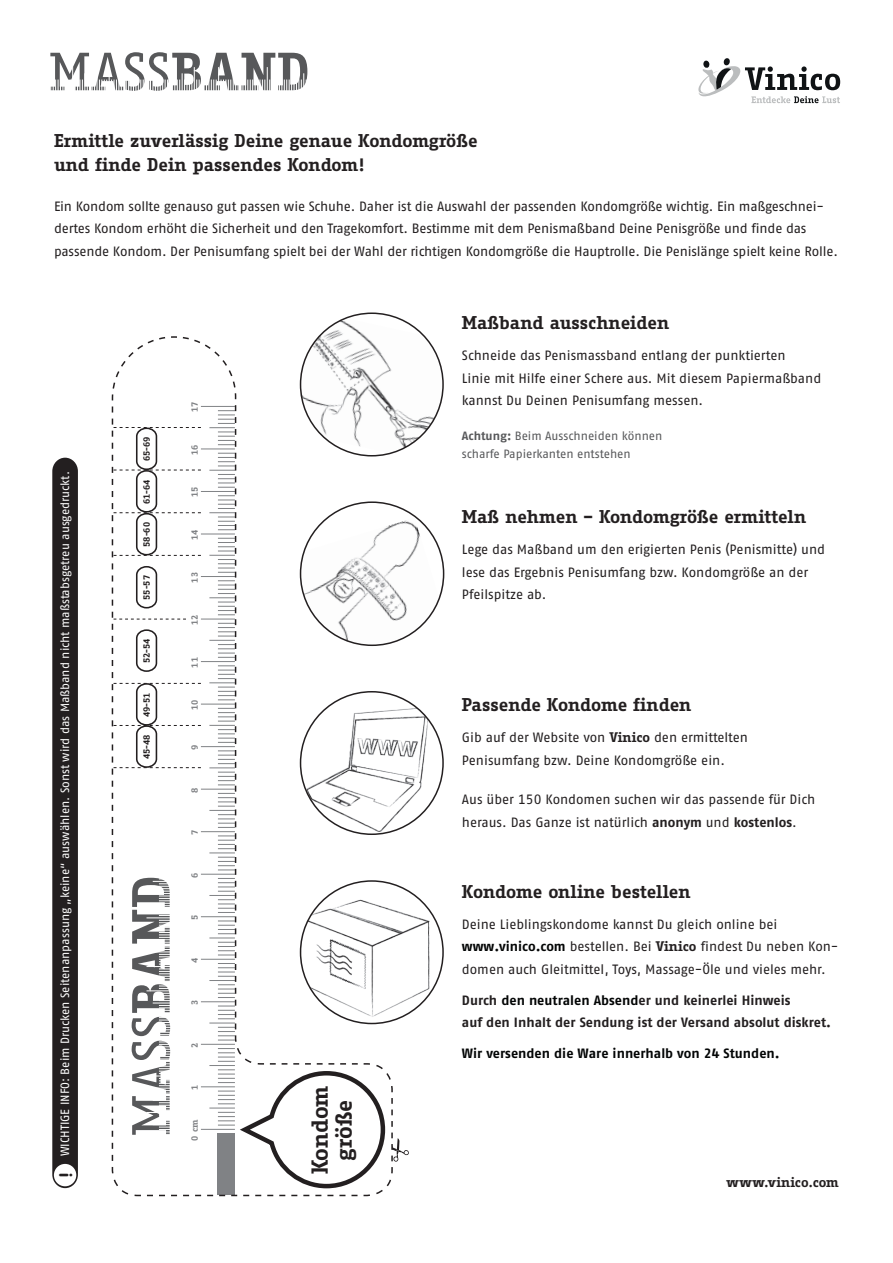
<style>
.page{position:relative;width:893px;height:1263px;background:#fff}
.page>*{position:absolute;margin:0;border:0;box-sizing:border-box;transform-origin:0 0}
.t1{font:52.05px "Fago Office Serif";letter-spacing:-.015em;color:#57585a}
.t2{font:700 22.5px "Fago Office Serif";letter-spacing:-.01em;color:#231f20}
.t3{font:700 18px/24px "Fago Office Serif";letter-spacing:-.01em;color:#231f20}
.t4{font:700 17.85px "VAG Rounded LT";color:#231f20}
.t5{font:13.5px/22.5px "Fago No Tf";letter-spacing:-.01em;color:#231f20}
.t6{font:700 13.5px/22.5px "Fago No Tf";color:#231f20}
.t7{font:700 13.5px "Fago No Tf";color:#030505}
.t8{font:700 13.5px "Fago Office Serif";color:#231f20}
.t9{font:12px "Fago No Tf";color:#fff}
.t10{font:12px/18px "Fago No Tf";letter-spacing:-.005em;color:#57585a}
.t11{font:700 9px "Fago Office Serif";color:#231f20}
.t12{font:700 9px "Fago Office Serif";color:#808285}
.s1{font-weight:700}
.s2{font-family:"Fago Office Serif";font-weight:700}
.s3{font-weight:700;color:#030505}
.s4{color:#030505}
</style>
<div class="page">
<img style="left:409px;top:701px;width:20px;height:124px">
<img style="left:409px;top:897px;width:20px;height:117px">
<img style="left:409px;top:518px;width:30px;height:118px">
<img style="left:319px;top:318px;width:124px;height:128px">
<svg style="left:52px;top:458px;width:26px;height:730px;background:#292627"></svg>
<div style="left:54px;top:1164px;width:22px;height:22px;background:#fff;border-radius:50%"></div>
<svg style="left:698px;top:58px;width:142px;height:45px"></svg>
<svg style="left:111px;top:335px;width:283px;height:862px"></svg>
<svg style="left:112px;top:402px;width:297px;height:794px"></svg>
<p class="t1" style="left:49px;top:44px;width:263px">MASS<span class="s1">BAND</span></p>
<p class="t3" style="left:54px;top:129px;width:425px">Ermittle zuverlässig Deine genaue Kondomgröße und finde Dein passendes Kondom!</p>
<p class="t5" style="left:54px;top:195px;width:785px">Ein Kondom sollte genauso gut passen wie Schuhe. Daher ist die Auswahl der passenden Kondomgröße wichtig. Ein maßgeschnei&shy;dertes Kondom erhöht die Sicherheit und den Tragekomfort. Bestimme mit dem Penismaßband Deine Penisgröße und finde das passende Kondom. Der Penisumfang spielt bei der Wahl der richtigen Kondomgröße die Hauptrolle. Die Penislänge spielt keine Rolle.</p>
<p class="t9" style="left:58px;top:1156px;width:687px;rotate:-90deg">WICHTIGE INFO: Beim Drucken Seitenanpassung „keine“ auswählen. Sonst wird das Maßband nicht maßstabsgetreu ausgedruckt.</p>
<p class="t4" style="left:56px;top:1178px;width:7px;rotate:-90deg">!</p>
<p class="t11" style="left:142px;top:461px;width:26px;rotate:-90deg">65-69</p>
<p class="t11" style="left:142px;top:504px;width:26px;rotate:-90deg">61-64</p>
<p class="t11" style="left:142px;top:547px;width:26px;rotate:-90deg">58-60</p>
<p class="t11" style="left:142px;top:600px;width:26px;rotate:-90deg">55-57</p>
<p class="t11" style="left:142px;top:663px;width:26px;rotate:-90deg">52-54</p>
<p class="t11" style="left:142px;top:717px;width:26px;rotate:-90deg">49-51</p>
<p class="t11" style="left:142px;top:759px;width:26px;rotate:-90deg">45-48</p>
<p class="t1" style="left:123px;top:1136px;width:263px;rotate:-90deg">MASS<span class="s1">BAND</span></p>
<p class="t12" style="left:189px;top:412px;width:12px;rotate:-90deg">17</p>
<p class="t12" style="left:189px;top:455px;width:12px;rotate:-90deg">16</p>
<p class="t12" style="left:189px;top:497px;width:12px;rotate:-90deg">15</p>
<p class="t12" style="left:189px;top:540px;width:12px;rotate:-90deg">14</p>
<p class="t12" style="left:189px;top:582px;width:12px;rotate:-90deg">13</p>
<p class="t12" style="left:189px;top:625px;width:12px;rotate:-90deg">12</p>
<p class="t12" style="left:189px;top:667px;width:12px;rotate:-90deg">11</p>
<p class="t12" style="left:189px;top:710px;width:12px;rotate:-90deg">10</p>
<p class="t12" style="left:189px;top:750px;width:7px;rotate:-90deg">9</p>
<p class="t12" style="left:189px;top:792px;width:7px;rotate:-90deg">8</p>
<p class="t12" style="left:189px;top:835px;width:7px;rotate:-90deg">7</p>
<p class="t12" style="left:189px;top:877px;width:7px;rotate:-90deg">6</p>
<p class="t12" style="left:189px;top:920px;width:7px;rotate:-90deg">5</p>
<p class="t12" style="left:189px;top:962px;width:7px;rotate:-90deg">4</p>
<p class="t12" style="left:189px;top:1005px;width:7px;rotate:-90deg">3</p>
<p class="t12" style="left:189px;top:1048px;width:7px;rotate:-90deg">2</p>
<p class="t12" style="left:189px;top:1090px;width:7px;rotate:-90deg">1</p>
<p class="t12" style="left:189px;top:1140px;width:22px;rotate:-90deg">0 cm</p>
<p class="t2" style="left:307px;top:1174px;width:90px;rotate:-90deg">Kondom</p>
<p class="t2" style="left:331px;top:1160px;width:62px;rotate:-90deg">größe</p>
<p class="t3" style="left:462px;top:311px;width:209px">Maßband ausschneiden</p>
<p class="t5" style="left:462px;top:344px;width:361px">Schneide das Penismassband entlang der punktierten<br>Linie mit Hilfe einer Schere aus. Mit diesem Papiermaßband kannst Du Deinen Penisumfang messen.</p>
<p class="t10" style="left:462px;top:427px;width:202px"><span class="s1">Achtung:</span> Beim Ausschneiden können scharfe Papierkanten entstehen</p>
<p class="t3" style="left:462px;top:505px;width:346px">Maß nehmen – Kondomgröße ermitteln</p>
<p class="t5" style="left:462px;top:538px;width:365px">Lege das Maßband um den erigierten Penis (Penismitte) und lese das Ergebnis Penisumfang bzw. Kondomgröße an der<br>Pfeilspitze ab.</p>
<p class="t3" style="left:462px;top:693px;width:231px">Passende Kondome finden</p>
<p class="t5" style="left:462px;top:726px;width:288px">Gib auf der Website von <span class="s2">Vinico</span> den ermittelten<br>Penisumfang bzw. Deine Kondomgröße ein.</p>
<p class="t5" style="left:462px;top:788px;width:355px">Aus über 150 Kondomen suchen wir das passende für Dich heraus. Das Ganze ist natürlich <span class="s1">anonym</span> und <span class="s1">kostenlos</span>.</p>
<p class="t3" style="left:462px;top:879px;width:230px">Kondome online bestellen</p>
<p class="t5" style="left:462px;top:912px;width:378px">Deine Lieblingskondome kannst Du gleich online bei <span class="s3">www.vinico.com</span> bestellen. Bei <span class="s2">Vinico</span> findest Du neben Kon&shy;domen auch Gleitmittel, Toys, Massage-Öle und vieles mehr.</p>
<p class="t6" style="left:462px;top:988px;width:371px">Durch <span class="s4">den neutralen Absend</span>er und keinerlei Hinweis<br>auf den Inhalt der Sendung ist der Versand absolut diskret.</p>
<p class="t7" style="left:462px;top:1045px;width:319px">Wir versenden die Ware innerhalb von 24 Stunden.</p>
<p class="t8" style="left:726px;top:1174px;width:114px">www.vinico.com</p>
</div>
